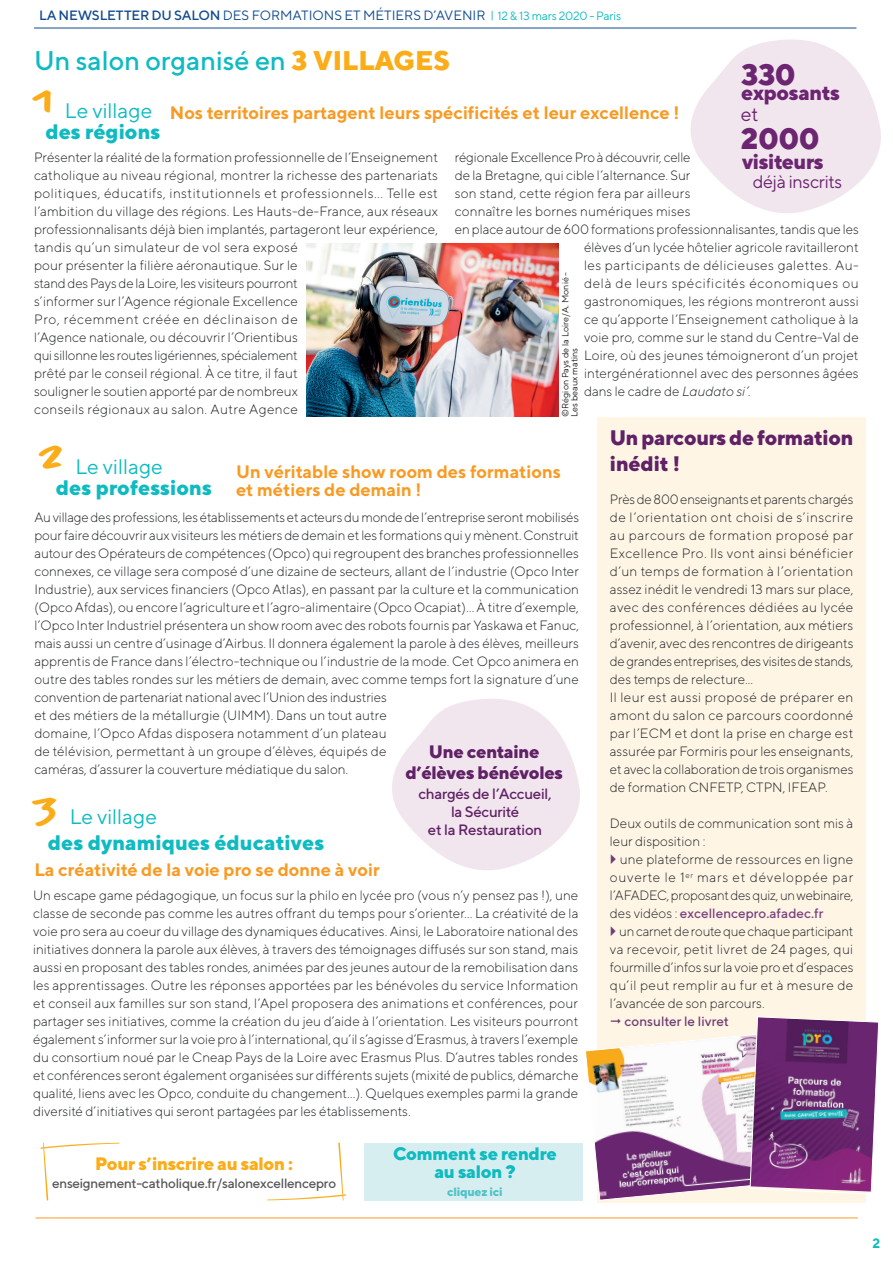
<style>
.page{position:relative;width:893px;height:1263px;background:#fff}
.page>*{position:absolute;margin:0;border:0;box-sizing:border-box;transform-origin:0 0}
.t1{font:500 45px "Chantal";color:#faad19}
.t2{font:800 29.4px "TT Norms";letter-spacing:-.02em;color:#6b2571}
.t3{font:500 27px "TT Norms";color:#0fbbc1}
.t4{font:800 21px "TT Norms";color:#0fbbc1}
.t5{font:800 21px/25.5px "TT Norms";letter-spacing:-.02em;color:#602166}
.t6{font:21px "TT Norms";color:#0fbbc1}
.t7{font:800 21px "TT Norms";letter-spacing:-.02em;color:#6b2571}
.t8{font:19.5px "TT Norms";color:#6b2571}
.t9{font:700 18px/18px "TT Norms";color:#f89b24}
.t10{font:800 18px/21.6px "TT Norms";letter-spacing:-.02em;color:#602166;text-align:center}
.t11{font:800 18px/18px "TT Norms";letter-spacing:-.02em;color:#0fbbc1;text-align:center}
.t12{font:800 18px "TT Norms";letter-spacing:-.02em;color:#faad19}
.t13{font:18px "TT Norms";letter-spacing:-.02em;color:#6b2571}
.t14{font:500 15px/18px "TT Norms";letter-spacing:-.02em;color:#602166;text-align:center}
.t15{font:300 13.5px/18px "TT Norms";color:#1b1f22}
.t16{font:13.5px "TT Norms";color:#124a90}
.t17{font:500 13.5px "TT Norms";letter-spacing:-.02em;color:#57585a}
.t18{font:300 13.5px "TT Norms";letter-spacing:.03em;color:#1b1f22}
.t19{font:300 13.5px "TT Norms";letter-spacing:.045em;color:#1b1f22}
.t20{font:500 13.5px "TT Norms";color:#703d75}
.t21{font:700 13.5px "TT Norms";color:#0fbbc0}
.t22{font:800 12px "TT Norms";letter-spacing:-.02em;color:#51c3c8}
.t23{font:9px/9px "TT Norms";color:#1b1f22}
.s1{font-weight:500}
.s2{font-size:12px;color:#0fbbc0}
.s3{font-weight:800;color:#faad19}
.s4{font-style:italic}
.s5{font-weight:500;color:#7a427f}
</style>
<div class="page">
<hr style="left:34px;top:28px;width:822px;height:1px;background:#124a90">
<hr style="left:35px;top:1217px;width:823px;height:1px;background:#f89b24">
<svg style="left:392px;top:699px;width:188px;height:171px"></svg>
<div style="left:597px;top:417px;width:269px;height:785px;background:#fef5e5"></div>
<svg style="left:585px;top:1016px;width:294px;height:184px"></svg>
<svg style="left:690px;top:39px;width:191px;height:174px"></svg>
<img style="left:306px;top:244px;width:253px;height:172px">
<div style="left:365px;top:1142px;width:218px;height:58px;background:#d7eef0"></div>
<svg style="left:40px;top:1142px;width:80px;height:58px"></svg>
<svg style="left:267px;top:1142px;width:79px;height:58px"></svg>
<p class="t16" style="left:39px;top:7px;width:584px"><span class="s1">LA NEWSLETTER DU SALON</span> DES FORMATIONS ET MÉTIERS D’AVENIR <span class="s2">12 &amp; 13 mars 2020 - Paris</span></p>
<h3 class="t3" style="left:34px;top:44px;width:417px">Un salon organisé en <span class="s3">3 VILLAGES</span></h3>
<h2 class="t2" style="left:741px;top:55px;width:56px">330</h2>
<h3 class="t7" style="left:741px;top:79px;width:100px">exposants</h3>
<h1 class="t1" style="left:34px;top:74px;width:24px">1</h1>
<h3 class="t6" style="left:65px;top:98px;width:89px">Le village</h3>
<h3 class="t4" style="left:45px;top:118px;width:117px">des régions</h3>
<h3 class="t9" style="left:170px;top:103px;width:511px">Nos territoires partagent leurs spécificités et leur excellence !</h3>
<h3 class="t8" style="left:741px;top:102px;width:19px">et</h3>
<h3 class="t8" style="left:731px;top:104px;width:19px">et</h3>
<h3 class="t7" style="left:742px;top:148px;width:83px">visiteurs</h3>
<h2 class="t2" style="left:741px;top:120px;width:80px">2000</h2>
<p class="t15" style="left:34px;top:148px;width:406px">Présenter la réalité de la formation professionnelle de l’Enseignement catholique au niveau régional, montrer la richesse des partenariats politiques, éducatifs, institutionnels et professionnels... Telle est l’ambition du village des régions. Les Hauts-de-France, aux réseaux professionnalisants déjà bien implantés, partageront leur expérience, tandis qu’un simulateur de vol sera exposé<br>pour présenter la filière aéronautique. Sur le<br>stand des Pays de la Loire, les visiteurs pourront<br>s’informer sur l’Agence régionale Excellence<br>Pro, récemment créée en déclinaison de<br>l’Agence nationale, ou découvrir l’Orientibus<br>qui sillonne les routes ligériennes, spécialement<br>prêté par le conseil régional. À ce titre, il faut<br>souligner le soutien apporté par de nombreux<br>conseils régionaux au salon. Autre Agence</p>
<p class="t15" style="left:455px;top:148px;width:237px">régionale Excellence Pro à découvrir, celle</p>
<p class="t15" style="left:455px;top:166px;width:237px">de la Bretagne, qui cible l’alternance. Sur</p>
<p class="t15" style="left:455px;top:184px;width:237px">son stand, cette région fera par ailleurs</p>
<p class="t15" style="left:455px;top:202px;width:237px">connaître les bornes numériques mises</p>
<p class="t15" style="left:455px;top:220px;width:406px">en place autour de 600 formations professionnalisantes, tandis que les</p>
<p class="t15" style="left:584px;top:238px;width:276px">élèves d’un lycée hôtelier agricole ravitailleront</p>
<p class="t18" style="left:584px;top:257px;width:276px">les participants de délicieuses galettes. Au-</p>
<p class="t19" style="left:584px;top:275px;width:276px">delà de leurs spécificités économiques ou</p>
<p class="t15" style="left:584px;top:292px;width:276px">gastronomiques, les régions montreront aussi</p>
<p class="t15" style="left:584px;top:310px;width:276px">ce qu’apporte l’Enseignement catholique à la</p>
<p class="t15" style="left:584px;top:328px;width:276px">voie pro, comme sur le stand du Centre-Val de</p>
<p class="t15" style="left:584px;top:346px;width:276px">Loire, où des jeunes témoigneront d’un projet</p>
<p class="t15" style="left:584px;top:364px;width:276px">intergénérationnel avec des personnes âgées</p>
<p class="t15" style="left:584px;top:382px;width:168px">dans le cadre de <span class="s4">Laudato si’.</span></p>
<h3 class="t13" style="left:753px;top:171px;width:91px">déjà inscrits</h3>
<p class="t23" style="left:561px;top:417px;width:146px;rotate:-90deg">©Région Pays de la Loire/A. Monié -<br>Les beaux matins</p>
<h1 class="t1" style="left:40px;top:430px;width:28px">2</h1>
<h3 class="t6" style="left:76px;top:454px;width:89px">Le village</h3>
<h3 class="t4" style="left:56px;top:474px;width:157px">des professions</h3>
<h3 class="t9" style="left:236px;top:462px;width:327px">Un véritable show room des formations et métiers de demain !</h3>
<p class="t15" style="left:34px;top:508px;width:546px">Au village des professions, les établissements et acteurs du monde de l’entreprise seront mobilisés pour faire découvrir aux visiteurs les métiers de demain et les formations qui y mènent. Construit autour des Opérateurs de compétences (Opco) qui regroupent des branches professionnelles connexes, ce village sera composé d’une dizaine de secteurs, allant de l’industrie (Opco Inter Industrie), aux services financiers (Opco Atlas), en passant par la culture et la communication (Opco Afdas), ou encore l’agriculture et l’agro-alimentaire (Opco Ocapiat)… À titre d’exemple, l’Opco Inter Industriel présentera un show room avec des robots fournis par Yaskawa et Fanuc, mais aussi un centre d’usinage d’Airbus. Il donnera également la parole à des élèves, meilleurs apprentis de France dans l’électro-technique ou l’industrie de la mode. Cet Opco animera en outre des tables rondes sur les métiers de demain, avec comme temps fort la signature d’une convention de partenariat national avec l’Union des industries<br>et des métiers de la métallurgie (UIMM). Dans un tout autre<br>domaine, l’Opco Afdas disposera notamment d’un plateau<br>de télévision, permettant à un groupe d’élèves, équipés de<br>caméras, d’assurer la couverture médiatique du salon.</p>
<h3 class="t10" style="left:405px;top:740px;width:159px">Une centaine d’élèves bénévoles</h3>
<p class="t14" style="left:418px;top:785px;width:135px">chargés de l’Accueil, la Sécurité<br>et la Restauration</p>
<h1 class="t1" style="left:34px;top:780px;width:28px">3</h1>
<h3 class="t6" style="left:70px;top:804px;width:89px">Le village</h3>
<h3 class="t4" style="left:48px;top:829px;width:278px">des dynamiques éducatives</h3>
<h3 class="t9" style="left:34px;top:860px;width:347px">La créativité de la voie pro se donne à voir</h3>
<p class="t15" style="left:33px;top:886px;width:547px;text-align:justify">Un escape game pédagogique, un focus sur la philo en lycée pro (vous n’y pensez pas !), une classe de seconde pas comme les autres offrant du temps pour s’orienter… La créativité de la voie pro sera au coeur du village des dynamiques éducatives. Ainsi, le Laboratoire national des initiatives donnera la parole aux élèves, à travers des témoignages diffusés sur son stand, mais aussi en proposant des tables rondes, animées par des jeunes autour de la remobilisation dans les apprentissages. Outre les réponses apportées par les bénévoles du service Information et conseil aux familles sur son stand, l’Apel proposera des animations et conférences, pour partager ses initiatives, comme la création du jeu d’aide à l’orientation. Les visiteurs pourront également s’informer sur la voie pro à l’international, qu’il s’agisse d’Erasmus, à travers l’exemple du consortium noué par le Cneap Pays de la Loire avec Erasmus Plus. D’autres tables rondes et conférences seront également organisées sur différents sujets (mixité de publics, démarche qualité, liens avec les Opco, conduite du changement…). Quelques exemples parmi la grande diversité d’initiatives qui seront partagées par les établissements.</p>
<h3 class="t12" style="left:95px;top:1152px;width:199px">Pour s’inscrire au salon :</h3>
<p class="t17" style="left:52px;top:1175px;width:286px">enseignement-catholique.fr/salonexcellencepro</p>
<h3 class="t11" style="left:393px;top:1145px;width:165px">Comment se rendre au salon ?</h3>
<p class="t22" style="left:447px;top:1184px;width:57px">cliquez ici</p>
<h3 class="t5" style="left:610px;top:425px;width:245px">Un parcours de formation inédit !</h3>
<p class="t15" style="left:610px;top:490px;width:245px">Près de 800 enseignants et parents chargés de l’orientation ont choisi de s’inscrire au parcours de formation proposé par Excellence Pro. Ils vont ainsi bénéficier d’un temps de formation à l’orientation assez inédit le vendredi 13 mars sur place, avec des conférences dédiées au lycée professionnel, à l’orientation, aux métiers d’avenir, avec des rencontres de dirigeants de grandes entreprises, des visites de stands, des temps de relecture...<br>Il leur est aussi proposé de préparer en amont du salon ce parcours coordonné par l’ECM et dont la prise en charge est assurée par Formiris pour les enseignants, et avec la collaboration de trois organismes de formation CNFETP, CTPN, IFEAP.</p>
<p class="t15" style="left:610px;top:814px;width:245px">Deux outils de communication sont mis à leur disposition :</p>
<p class="t15" style="left:610px;top:850px;width:245px;text-align:justify;text-indent:10px">une plateforme de ressources en ligne ouverte le 1<sup>er</sup> mars et développée par l’AFADEC, proposant des quiz, un webinaire, des vidéos : <span class="s5">excellencepro.afadec.fr</span></p>
<p class="t15" style="left:610px;top:922px;width:245px;text-align:justify;text-indent:9px">un carnet de route que chaque participant va recevoir, petit livret de 24 pages, qui fourmille d’infos sur la voie pro et d’espaces qu’il peut remplir au fur et à mesure de l’avancée de son parcours.</p>
<p class="t20" style="left:610px;top:1013px;width:121px">◻ consulter le livret</p>
<p class="t21" style="left:873px;top:1235px;width:9px">2</p>
</div>
